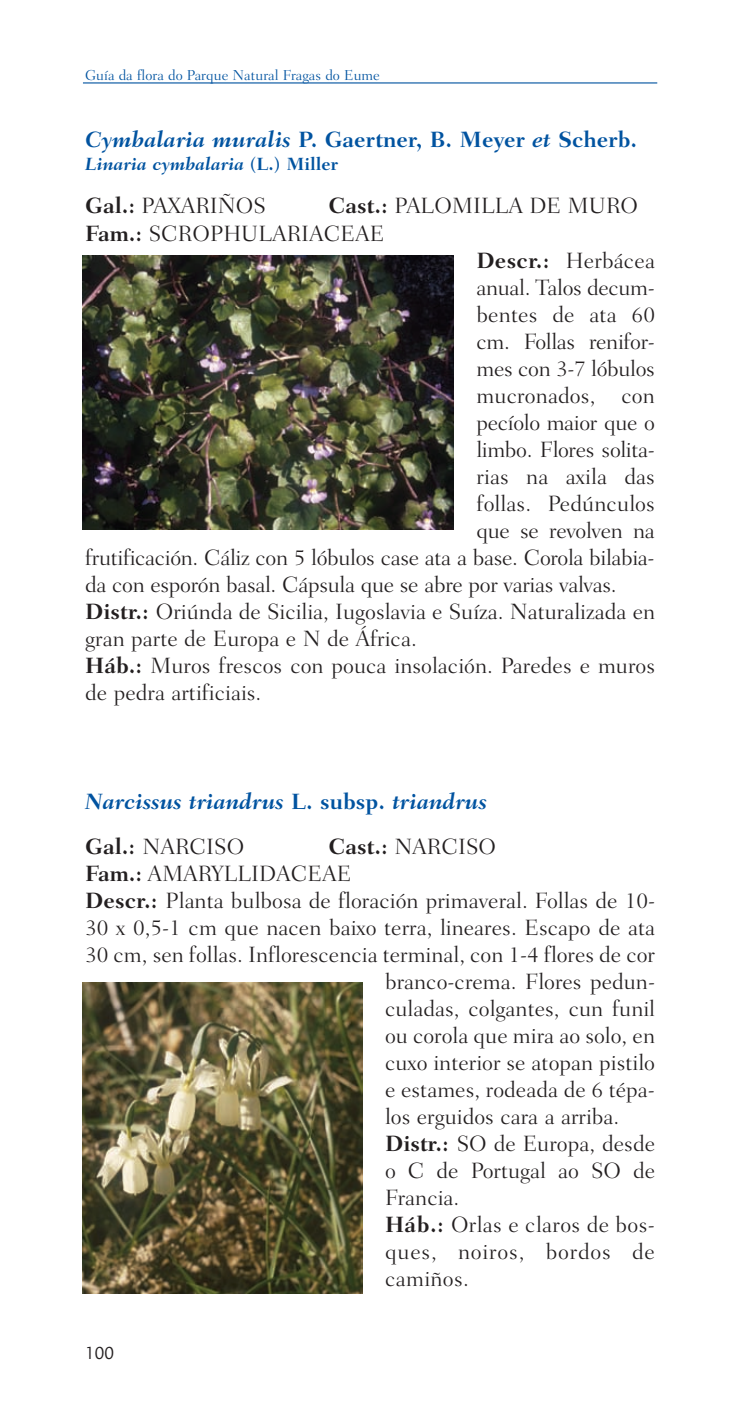
<style>
.page{position:relative;width:753px;height:1423px;background:#fff}
.page>*{position:absolute;margin:0;border:0;box-sizing:border-box;transform-origin:0 0}
.t1{font:300 22.5px "Fairfield LH";color:#231f20}
.t2{font:italic 700 22.5px/45px "Fairfield LH";color:#0153a0}
.t3{font:700 22.5px "Fairfield LH";color:#0153a0}
.t4{font:300 22.5px "Fairfield LH";letter-spacing:.035em;color:#231f20}
.t5{font:italic 700 18px "Fairfield LH";color:#0153a0}
.t6{font:18px "Foundry Journal";color:#231f20}
.t7{font:300 14.62px "Fairfield LH";color:#0153a0}
.s1{font-style:italic}
.s2{font-style:normal}
.s3{font-weight:700}
.s4{font-style:normal;color:#231f20}
.s5{font-weight:300;font-style:normal;color:#231f20}
</style>
<div class="page">
<hr style="left:83px;top:82px;width:574px;height:1px;background:#0153a0">
<img style="left:83px;top:982px;width:279px;height:311px">
<img style="left:83px;top:255px;width:371px;height:274px">
<p class="t7" style="left:85px;top:69px;width:296px">Guía da flora do Parque Natural Fragas do Eume</p>
<p class="t3" style="left:85px;top:130px;width:553px"><span class="s1">Cymbalaria muralis</span> P. Gaertner, B. Meyer <span class="s1">et</span> Scherb.</p>
<p class="t5" style="left:85px;top:157px;width:254px">Linaria cymbalaria <span class="s2">(L.) Miller</span></p>
<p class="t1" style="left:85px;top:197px;width:182px"><span class="s3">Gal.:</span> PAXARIÑOS</p>
<p class="t1" style="left:328px;top:197px;width:311px"><span class="s3">Cast.:</span> PALOMILLA DE MURO</p>
<p class="t1" style="left:85px;top:224px;width:300px"><span class="s3">Fam.:</span> SCROPHULARIACEAE</p>
<p class="t1" style="left:476px;top:251px;width:180px"><span class="s3">Descr.:</span> Herbácea</p>
<p class="t1" style="left:476px;top:278px;width:180px">anual. Talos decum-</p>
<p class="t1" style="left:476px;top:305px;width:180px">bentes de ata 60</p>
<p class="t1" style="left:476px;top:332px;width:180px">cm. Follas renifor-</p>
<p class="t1" style="left:476px;top:359px;width:180px">mes con 3-7 lóbulos</p>
<p class="t1" style="left:476px;top:386px;width:180px">mucronados, con</p>
<p class="t1" style="left:476px;top:413px;width:180px">pecíolo maior que o</p>
<p class="t1" style="left:476px;top:440px;width:180px">limbo. Flores solita-</p>
<p class="t1" style="left:476px;top:467px;width:180px">rias na axila das</p>
<p class="t1" style="left:476px;top:494px;width:180px">follas. Pedúnculos</p>
<p class="t1" style="left:476px;top:521px;width:180px">que se revolven na</p>
<p class="t1" style="left:85px;top:548px;width:571px">frutificación. Cáliz con 5 lóbulos case ata a base. Corola bilabia-</p>
<p class="t1" style="left:85px;top:575px;width:533px">da con esporón basal. Cápsula que se abre por varias valvas.</p>
<p class="t1" style="left:85px;top:602px;width:571px"><span class="s3">Distr.:</span> Oriúnda de Sicilia, Iugoslavia e Suíza. Naturalizada en</p>
<p class="t1" style="left:85px;top:629px;width:333px">gran parte de Europa e N de África.</p>
<p class="t1" style="left:85px;top:656px;width:571px"><span class="s3">Háb.:</span> Muros frescos con pouca insolación. Paredes e muros</p>
<p class="t1" style="left:85px;top:683px;width:178px">de pedra artificiais.</p>
<p class="t2" style="left:85px;top:780px;width:403px">Narcissus triandrus <span class="s2">L. subsp.</span> triandrus<br><span class="s4">Gal.:</span> <span class="s5">NARCISO</span></p>
<p class="t1" style="left:328px;top:837px;width:169px"><span class="s3">Cast.:</span> NARCISO</p>
<p class="t1" style="left:85px;top:864px;width:267px"><span class="s3">Fam.:</span> AMARYLLIDACEAE</p>
<p class="t1" style="left:85px;top:891px;width:571px"><span class="s3">Descr.:</span> Planta bulbosa de floración primaveral. Follas de 10-</p>
<p class="t1" style="left:85px;top:918px;width:571px">30 x 0,5-1 cm que nacen baixo terra, lineares. Escapo de ata</p>
<p class="t1" style="left:85px;top:945px;width:571px">30 cm, sen follas. Inflorescencia terminal, con 1-4 flores de cor</p>
<p class="t1" style="left:385px;top:972px;width:271px">branco-crema. Flores pedun-</p>
<p class="t1" style="left:385px;top:999px;width:271px">culadas, colgantes, cun funil</p>
<p class="t1" style="left:385px;top:1026px;width:271px">ou corola que mira ao solo, en</p>
<p class="t1" style="left:385px;top:1053px;width:271px">cuxo interior se atopan pistilo</p>
<p class="t1" style="left:385px;top:1080px;width:271px">e estames, rodeada de 6 tépa-</p>
<p class="t1" style="left:385px;top:1107px;width:236px">los erguidos cara a arriba.</p>
<p class="t1" style="left:385px;top:1134px;width:271px"><span class="s3">Distr.:</span> SO de Europa, desde</p>
<p class="t1" style="left:385px;top:1161px;width:271px">o C de Portugal ao SO de</p>
<p class="t1" style="left:385px;top:1188px;width:76px">Francia.</p>
<p class="t1" style="left:385px;top:1215px;width:271px"><span class="s3">Háb.:</span> Orlas e claros de bos-</p>
<p class="t4" style="left:385px;top:1242px;width:271px">ques, noiros, bordos de</p>
<p class="t1" style="left:385px;top:1269px;width:85px">camiños.</p>
<p class="t6" style="left:85px;top:1342px;width:30px">100</p>
</div>
